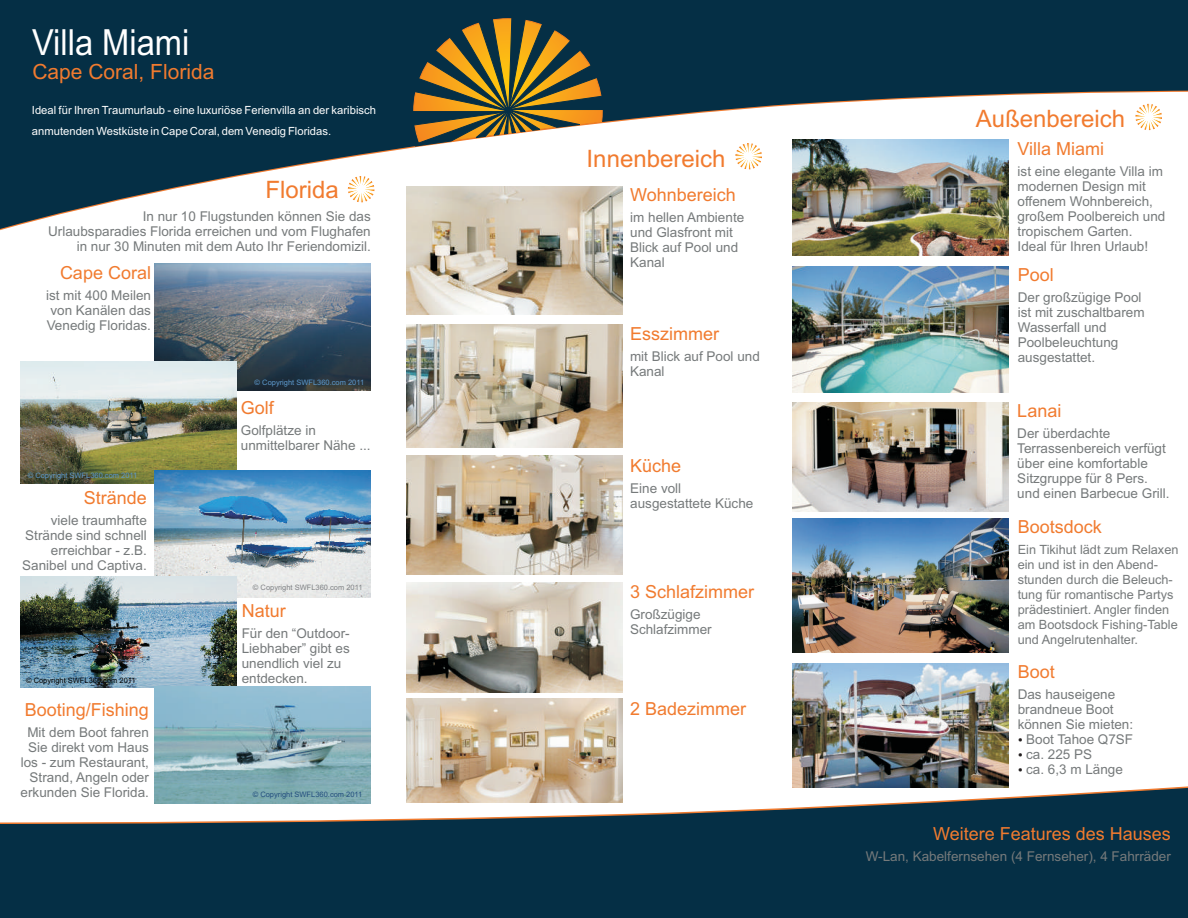
<style>
.page{position:relative;width:1188px;height:918px;background:#fff}
.page>*{position:absolute;margin:0;border:0;box-sizing:border-box;transform-origin:0 0}
.t1{font:36px "Arial";color:#fff;scale:.91 1}
.t2{font:24px "Arial";color:#f17b2f}
.t3{font:21px "Arial";color:#f17b2f}
.t4{font:18px "Arial";color:#f17b2f}
.t5{font:13.5px/15px "Arial";color:#767a7b}
.t6{font:12.75px/15px "Arial";color:#767a7b}
.t7{font:11.25px/21px "Arial";color:#fff}
.t8{font:7.5px "Arial";color:#5d98cb}
.t9{font:7.5px "Arial";color:#808285}
.t10{font:7.5px "Arial";color:#234e7e}
.t11{font:7.5px "Arial";color:#000}
</style>
<div class="page">
<svg style="left:0;top:0;width:1188px;height:235px;fill:#052f45"></svg>
<svg style="left:408px;top:10px;width:201px;height:136px;background:#6f6944"></svg>
<svg style="left:0;top:785px;width:1188px;height:133px;background:#2d4f60"></svg>
<svg style="left:347px;top:175px;width:28px;height:28px"></svg>
<img style="left:154px;top:264px;width:216px;height:127px">
<img style="left:21px;top:361px;width:216px;height:123px">
<img style="left:155px;top:470px;width:216px;height:127px">
<img style="left:21px;top:576px;width:216px;height:112px">
<img style="left:154px;top:687px;width:216px;height:117px">
<svg style="left:735px;top:142px;width:28px;height:28px"></svg>
<img style="left:406px;top:186px;width:216px;height:128px">
<img style="left:407px;top:324px;width:216px;height:124px">
<img style="left:407px;top:456px;width:216px;height:118px">
<img style="left:407px;top:582px;width:216px;height:110px">
<img style="left:406px;top:699px;width:216px;height:104px">
<svg style="left:1135px;top:103px;width:28px;height:28px"></svg>
<img style="left:793px;top:266px;width:216px;height:127px">
<img style="left:792px;top:663px;width:216px;height:125px">
<img style="left:792px;top:140px;width:216px;height:116px">
<img style="left:792px;top:403px;width:216px;height:109px">
<img style="left:792px;top:519px;width:216px;height:133px">
<h1 class="t1" style="left:32px;top:29px;width:174px">Villa Miami</h1>
<h3 class="t3" style="left:32px;top:64px;width:184px">Cape Coral, Florida</h3>
<p class="t7" style="left:32px;top:101px;width:346px">Ideal für Ihren Traumurlaub - eine luxuriöse Ferienvilla an der karibisch anmutenden Westküste in Cape Coral, dem Venedig Floridas.</p>
<h2 class="t2" style="left:265px;top:181px;width:75px">Florida</h2>
<p class="t5" style="left:48px;top:210px;width:324px;text-align:right">In nur 10 Flugstunden können Sie das<br>Urlaubsparadies Florida erreichen und vom Flughafen in nur 30 Minuten mit dem Auto Ihr Feriendomizil.</p>
<h3 class="t4" style="left:60px;top:266px;width:93px">Cape Coral</h3>
<p class="t5" style="left:46px;top:289px;width:107px;text-align:justify">ist mit 400 Meilen von Kanälen das Venedig Floridas.</p>
<p class="t8" style="left:28px;top:473px;width:111px">© Copyright SWFL360.com 2011</p>
<h3 class="t4" style="left:84px;top:491px;width:65px">Strände</h3>
<p class="t5" style="left:22px;top:514px;width:126px;text-align:right">viele traumhafte<br>Strände sind schnell erreichbar - z.B.<br>Sanibel und Captiva.</p>
<p class="t11" style="left:26px;top:678px;width:111px">© Copyright SWFL360.com 2011</p>
<h3 class="t4" style="left:25px;top:703px;width:126px">Booting/Fishing</h3>
<p class="t5" style="left:21px;top:726px;width:130px;text-align:right">Mit dem Boot fahren<br>Sie direkt vom Haus los - zum Restaurant,<br>Strand, Angeln oder erkunden Sie Florida.</p>
<p class="t8" style="left:255px;top:379px;width:111px">© Copyright SWFL360.com 2011</p>
<h3 class="t4" style="left:241px;top:401px;width:35px">Golf</h3>
<p class="t5" style="left:241px;top:424px;width:131px">Golfplätze in unmittelbarer Nähe ...</p>
<p class="t9" style="left:253px;top:584px;width:111px">© Copyright SWFL360.com 2011</p>
<h3 class="t4" style="left:242px;top:603px;width:46px">Natur</h3>
<p class="t5" style="left:242px;top:627px;width:110px">Für den “Outdoor-<br>Liebhaber” gibt es unendlich viel zu entdecken.</p>
<p class="t10" style="left:253px;top:791px;width:111px">© Copyright SWFL360.com 2011</p>
<h2 class="t2" style="left:587px;top:149px;width:140px">Innenbereich</h2>
<h3 class="t4" style="left:630px;top:188px;width:107px">Wohnbereich</h3>
<p class="t5" style="left:630px;top:211px;width:116px">im hellen Ambiente und Glasfront mit<br>Blick auf Pool und<br>Kanal</p>
<h3 class="t4" style="left:630px;top:327px;width:90px">Esszimmer</h3>
<p class="t5" style="left:630px;top:350px;width:131px">mit Blick auf Pool und<br>Kanal</p>
<h3 class="t4" style="left:630px;top:458px;width:53px">Küche</h3>
<p class="t5" style="left:630px;top:482px;width:125px">Eine voll ausgestattete Küche</p>
<h3 class="t4" style="left:630px;top:585px;width:126px">3 Schlafzimmer</h3>
<p class="t5" style="left:630px;top:608px;width:83px">Großzügige<br>Schlafzimmer</p>
<h3 class="t4" style="left:630px;top:701px;width:118px">2 Badezimmer</h3>
<h2 class="t2" style="left:976px;top:110px;width:151px">Außenbereich</h2>
<h3 class="t4" style="left:1018px;top:141px;width:88px">Villa Miami</h3>
<p class="t5" style="left:1018px;top:165px;width:149px">ist eine elegante Villa im modernen Design mit offenem Wohnbereich, großem Poolbereich und tropischem Garten.<br>Ideal für Ihren Urlaub!</p>
<h3 class="t4" style="left:1018px;top:268px;width:38px">Pool</h3>
<p class="t5" style="left:1018px;top:291px;width:128px">Der großzügige Pool ist mit zuschaltbarem<br>Wasserfall und<br>Poolbeleuchtung ausgestattet.</p>
<h3 class="t4" style="left:1017px;top:404px;width:46px">Lanai</h3>
<p class="t5" style="left:1017px;top:427px;width:154px">Der überdachte<br>Terrassenbereich verfügt über eine komfortable<br>Sitzgruppe für 8 Pers. und einen Barbecue Grill.</p>
<h3 class="t4" style="left:1018px;top:520px;width:86px">Bootsdock</h3>
<p class="t6" style="left:1018px;top:543px;width:162px">Ein Tikihut lädt zum Relaxen ein und ist in den Abend&shy;stunden durch die Beleuch&shy;tung für romantische Partys prädestiniert. Angler finden am Bootsdock Fishing-Table und Angelrutenhalter.</p>
<h3 class="t4" style="left:1018px;top:665px;width:39px">Boot</h3>
<p class="t5" style="left:1018px;top:688px;width:99px">Das hauseigene</p>
<p class="t5" style="left:1018px;top:703px;width:98px">brandneue Boot</p>
<p class="t5" style="left:1018px;top:718px;width:117px">können Sie mieten:</p>
<p class="t5" style="left:1026px;top:733px;width:109px">Boot Tahoe Q7SF</p>
<p class="t5" style="left:1026px;top:748px;width:68px">ca. 225 PS</p>
<p class="t5" style="left:1026px;top:763px;width:98px">ca. 6,3 m Länge</p>
<h3 class="t4" style="left:933px;top:827px;width:239px">Weitere Features des Hauses</h3>
<p class="t5" style="left:866px;top:850px;width:307px">W-Lan, Kabelfernsehen (4 Fernseher), 4 Fahrräder</p>
</div>
